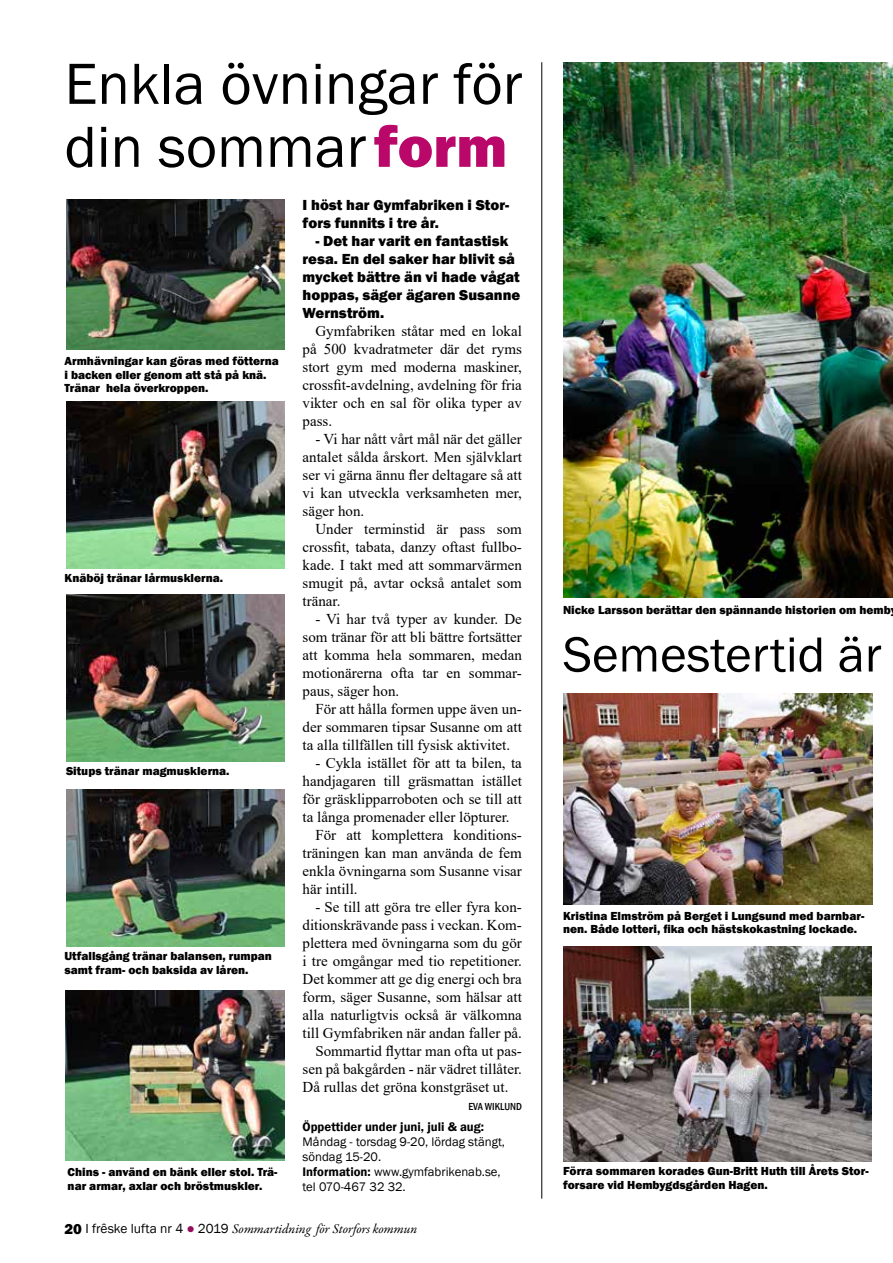
<style>
.page{position:relative;width:893px;height:1263px;background:#fff}
.page>*{position:absolute;margin:0;border:0;box-sizing:border-box;transform-origin:0 0}
.t1{font:60px/63px "Franklin Gothic";color:#000}
.t2{font:51px "Franklin Gothic";color:#000}
.t3{font:15px/18px "Times New Roman";color:#000;text-align:justify}
.t4{font:800 15px/18px "Franklin Gothic";color:#000}
.t5{font:italic 13.5px "Garamond Premr Pro";letter-spacing:-.005em;color:#000}
.t6{font:12.75px/15px "Franklin Gothic";color:#000}
.t7{font:600 12.75px "Franklin Gothic";color:#000}
.t8{font:800 12px/13.5px "Franklin Gothic";color:#000}
.t9{font:500 condensed 10.5px "Franklin Gothic";color:#000}
.s1{font-weight:800;color:#b90869}
.s2{font-weight:600}
.s3{font-family:"Franklin Gothic";font-weight:800;font-style:normal;font-size:15px}
.s4{font-family:"Franklin Gothic";font-style:normal}
.s5{color:#950e5e}
</style>
<div class="page">
<img style="left:563px;top:693px;width:310px;height:211px">
<img style="left:563px;top:62px;width:330px;height:536px">
<hr style="left:541px;top:62px;width:1px;height:1137px;background:#000">
<img style="left:67px;top:402px;width:217px;height:166px">
<img style="left:66px;top:594px;width:218px;height:167px">
<img style="left:66px;top:790px;width:218px;height:156px">
<img style="left:66px;top:990px;width:218px;height:170px">
<img style="left:67px;top:200px;width:217px;height:149px">
<img style="left:563px;top:946px;width:308px;height:216px">
<h1 class="t1" style="left:64px;top:54px;width:459px">Enkla övningar för din sommar <span class="s1">form</span></h1>
<p class="t4" style="left:303px;top:196px;width:208px">I höst har Gymfabriken i Stor&shy;fors funnits i tre år.</p>
<p class="t4" style="left:303px;top:232px;width:219px;text-indent:13px">- Det har varit en fantastisk resa. En del saker har blivit så mycket bättre än vi hade vågat hoppas, säger ägaren Susanne<br>Wernström.</p>
<p class="t3" style="left:303px;top:322px;width:221px;text-indent:13px">Gymfabriken ståtar med en lokal på 500 kvadratmeter där det ryms stort gym med moderna maskiner, crossfit-avdelning, avdelning för fria vikter och en sal för olika typer av pass.</p>
<p class="t3" style="left:303px;top:430px;width:221px;text-indent:13px">- Vi har nått vårt mål när det gäller antalet sålda årskort. Men självklart ser vi gärna ännu fler deltagare så att vi kan utveckla verksamheten mer, säger hon.</p>
<p class="t3" style="left:303px;top:520px;width:221px;text-indent:13px">Under terminstid är pass som crossfit, tabata, danzy oftast fullbo&shy;kade. I takt med att sommarvärmen smugit på, avtar också antalet som tränar.</p>
<p class="t3" style="left:303px;top:610px;width:221px;text-indent:13px">- Vi har två typer av kunder. De som tränar för att bli bättre fortsätter att komma hela sommaren, medan motionärerna ofta tar en sommar&shy;paus, säger hon.</p>
<p class="t3" style="left:303px;top:700px;width:221px;text-indent:13px">För att hålla formen uppe även un&shy;der sommaren tipsar Susanne om att ta alla tillfällen till fysisk aktivitet.</p>
<p class="t3" style="left:315px;top:754px;width:208px">- Cykla istället för att ta bilen, ta</p>
<p class="t3" style="left:303px;top:772px;width:221px">handjagaren till gräsmattan istället</p>
<p class="t3" style="left:303px;top:790px;width:221px">för gräsklipparroboten och se till att</p>
<p class="t3" style="left:303px;top:808px;width:208px">ta långa promenader eller löpturer.</p>
<p class="t3" style="left:315px;top:826px;width:208px">För att komplettera konditions-</p>
<p class="t3" style="left:303px;top:844px;width:221px">träningen kan man använda de fem</p>
<p class="t3" style="left:303px;top:862px;width:221px">enkla övningarna som Susanne visar</p>
<p class="t3" style="left:303px;top:880px;width:57px">här intill.</p>
<p class="t3" style="left:315px;top:898px;width:208px">- Se till att göra tre eller fyra kon-</p>
<p class="t3" style="left:303px;top:916px;width:221px">ditionskrävande pass i veckan. Kom-</p>
<p class="t3" style="left:303px;top:934px;width:221px">plettera med övningarna som du gör</p>
<p class="t3" style="left:303px;top:952px;width:221px">i tre omgångar med tio repetitioner.</p>
<p class="t3" style="left:303px;top:970px;width:221px">Det kommer att ge dig energi och bra</p>
<p class="t3" style="left:303px;top:988px;width:221px">form, säger Susanne, som hälsar att</p>
<p class="t3" style="left:303px;top:1006px;width:221px">alla naturligtvis också är välkomna</p>
<p class="t3" style="left:303px;top:1024px;width:221px">till Gymfabriken när andan faller på.</p>
<p class="t3" style="left:315px;top:1042px;width:208px">Sommartid flyttar man ofta ut pas-</p>
<p class="t3" style="left:303px;top:1060px;width:221px">sen på bakgården - när vädret tillåter.</p>
<p class="t3" style="left:303px;top:1078px;width:207px">Då rullas det gröna konstgräset ut.</p>
<p class="t9" style="left:468px;top:1100px;width:55px">EVA WIKLUND</p>
<p class="t7" style="left:303px;top:1119px;width:183px">Öppettider under juni, juli &amp; aug:</p>
<p class="t6" style="left:303px;top:1134px;width:204px">Måndag - torsdag 9-20, lördag stängt, söndag 15-20.<br><span class="s2">Information:</span> www.gymfabrikenab.se, tel 070-467 32 32.</p>
<p class="t8" style="left:64px;top:354px;width:216px">Armhävningar kan göras med fötterna i backen eller genom att stå på knä.<br>Tränar hela överkroppen.</p>
<p class="t8" style="left:64px;top:571px;width:160px">Knäböj tränar lårmusklerna.</p>
<p class="t8" style="left:563px;top:603px;width:329px">Nicke Larsson berättar den spännande historien om hemb</p>
<h2 class="t2" style="left:563px;top:623px;width:320px">Semestertid är</h2>
<p class="t8" style="left:66px;top:764px;width:165px">Situps tränar magmusklerna.</p>
<p class="t8" style="left:563px;top:909px;width:303px">Kristina Elmström på Berget i Lungsund med barnbar&shy;nen. Både lotteri, fika och hästskokastning lockade.</p>
<p class="t8" style="left:64px;top:949px;width:209px">Utfallsgång tränar balansen, rumpan samt fram- och baksida av låren.</p>
<p class="t8" style="left:68px;top:1165px;width:211px">Chins - använd en bänk eller stol. Trä&shy;nar armar, axlar och bröstmuskler.</p>
<p class="t8" style="left:563px;top:1164px;width:307px">Förra sommaren korades Gun-Britt Huth till Årets Stor&shy;forsare vid Hembygdsgården Hagen.</p>
<p class="t5" style="left:64px;top:1221px;width:354px"><span class="s3">20</span> <span class="s4">I frêske lufta nr 4</span> <span class="s5">●</span> <span class="s4">2019</span> Sommartidning för Storfors kommun</p>
</div>
